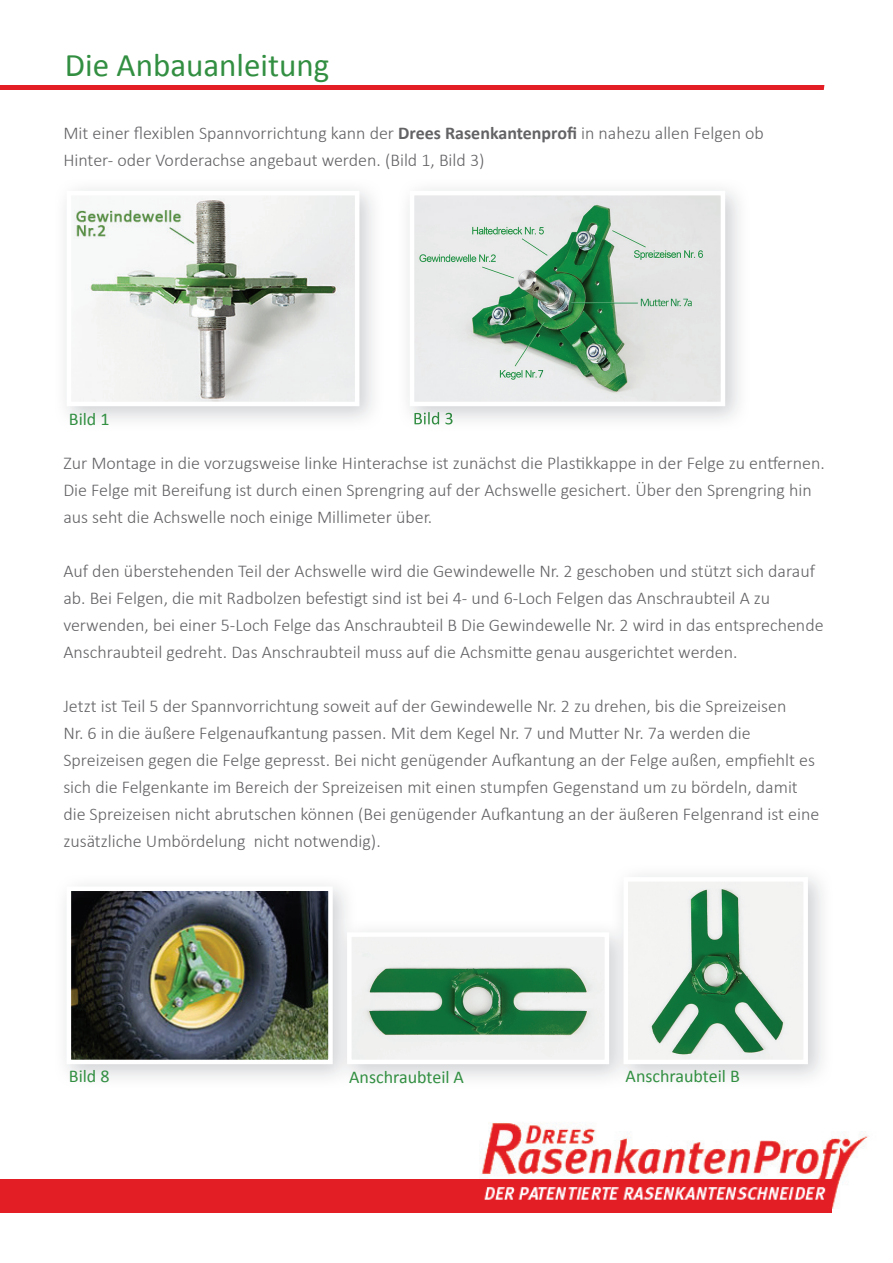
<style>
.page{position:relative;width:893px;height:1263px;background:#fff}
.page>*{position:absolute;margin:0;border:0;box-sizing:border-box;transform-origin:0 0}
.t1{font:33px "Calibri";color:#328f42}
.t2{font:300 18px/27px "Calibri";color:#636366}
.t3{font:18px "Calibri";color:#328f42}
.s1{font-weight:700}
</style>
<div class="page">
<div style="left:0;top:1179px;width:831px;height:34px;background:#e41e25"></div>
<hr style="left:0;top:86px;width:841px;height:4px;background:#e41e25">
<svg style="left:823px;top:85px;width:18px;height:5px"></svg>
<img style="left:481px;top:1122px;width:387px;height:87px">
<img style="left:481px;top:1179px;width:350px;height:30px">
<img style="left:65px;top:189px;width:308px;height:231px">
<img style="left:72px;top:196px;width:282px;height:205px">
<img style="left:414px;top:412px;width:39px;height:12px">
<img style="left:415px;top:196px;width:305px;height:205px">
<div style="left:410px;top:191px;width:315px;height:215px;border:4px solid #fff"></div>
<img style="left:72px;top:891px;width:256px;height:168px">
<div style="left:67px;top:886px;width:266px;height:178px;border:4px solid #fff"></div>
<img style="left:352px;top:937px;width:252px;height:122px">
<img style="left:628px;top:882px;width:175px;height:177px">
<h1 class="t1" style="left:65px;top:44px;width:266px">Die Anbauanleitung</h1>
<p class="t2" style="left:63px;top:120px;width:702px">Mit einer flexiblen Spannvorrichtung kann der <span class="s1">Drees Rasenkantenprofi</span> in nahezu allen Felgen ob<br>Hinter- oder Vorderachse angebaut werden. (Bild 1, Bild 3)</p>
<p class="t3" style="left:69px;top:407px;width:42px">Bild 1</p>
<p class="t2" style="left:63px;top:450px;width:763px">Zur Montage in die vorzugsweise linke Hinterachse ist zunächst die Plastikkappe in der Felge zu entfernen.<br>Die Felge mit Bereifung ist durch einen Sprengring auf der Achswelle gesichert. Über den Sprengring hin aus seht die Achswelle noch einige Millimeter über.</p>
<p class="t2" style="left:63px;top:558px;width:762px">Auf den überstehenden Teil der Achswelle wird die Gewindewelle Nr. 2 geschoben und stützt sich darauf ab. Bei Felgen, die mit Radbolzen befestigt sind ist bei 4- und 6-Loch Felgen das Anschraubteil A zu verwenden, bei einer 5-Loch Felge das Anschraubteil B Die Gewindewelle Nr. 2 wird in das entsprechende Anschraubteil gedreht. Das Anschraubteil muss auf die Achsmitte genau ausgerichtet werden.</p>
<p class="t2" style="left:63px;top:693px;width:757px">Jetzt ist Teil 5 der Spannvorrichtung soweit auf der Gewindewelle Nr. 2 zu drehen, bis die Spreizeisen<br>Nr. 6 in die äußere Felgenaufkantung passen. Mit dem Kegel Nr. 7 und Mutter Nr. 7a werden die Spreizeisen gegen die Felge gepresst. Bei nicht genügender Aufkantung an der Felge außen, empfiehlt es sich die Felgenkante im Bereich der Spreizeisen mit einen stumpfen Gegenstand um zu bördeln, damit die Spreizeisen nicht abrutschen können (Bei genügender Aufkantung an der äußeren Felgenrand ist eine zusätzliche Umbördelung nicht notwendig).</p>
<p class="t3" style="left:69px;top:1064px;width:42px">Bild 8</p>
<p class="t3" style="left:349px;top:1065px;width:116px">Anschraubteil A</p>
<p class="t3" style="left:626px;top:1064px;width:116px">Anschraubteil B</p>
</div>
